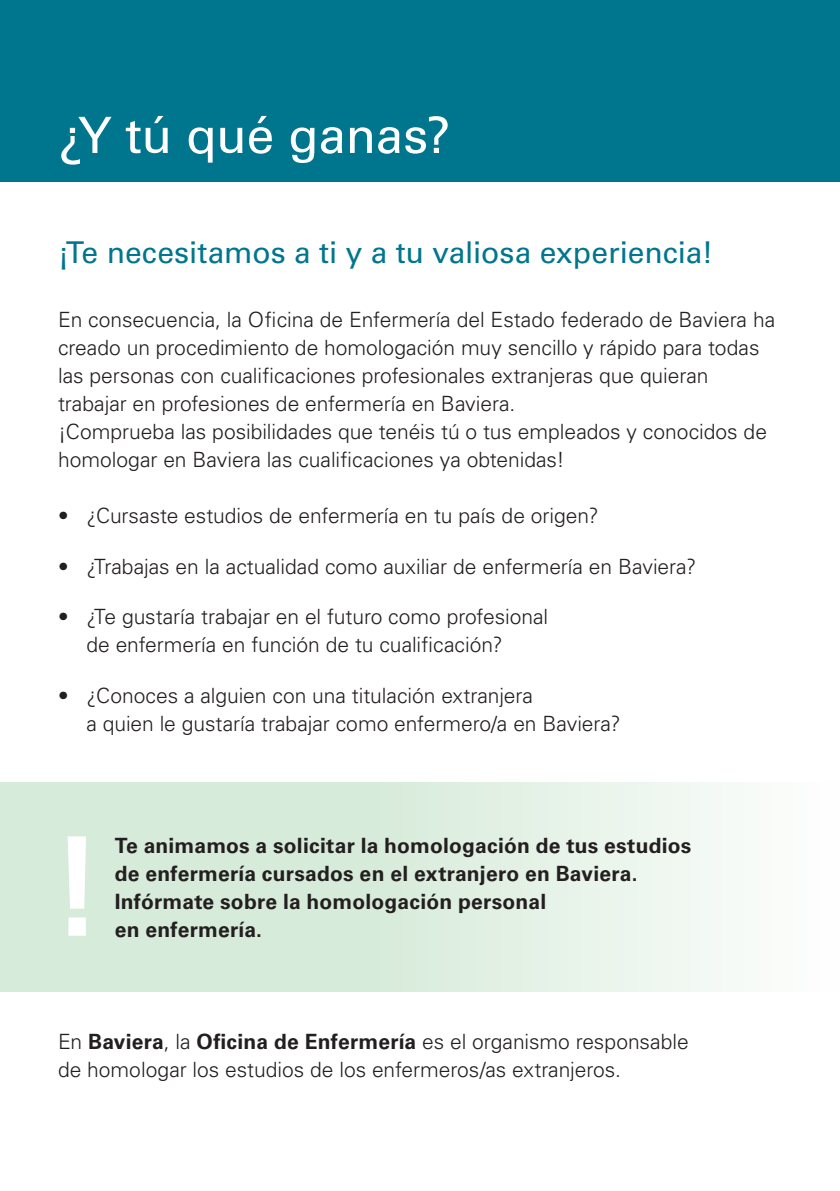
<style>
.page{position:relative;width:840px;height:1191px;background:#fff}
.page>*{position:absolute;margin:0;border:0;box-sizing:border-box;transform-origin:0 0}
.Head_groß{font:50px "Univers LT Std";letter-spacing:-.01em;color:#fff}
.Headline{font:30px "Univers LT Std";color:#00768e}
.Fließtext_eingerückt{font:300 21px/28px "Univers LT Std";color:#231f20}
.Fließtext_eingerückt-2{font:700 21px/28px "Univers LT Std";letter-spacing:.01em;color:#231f20}
.s1{font-weight:700}
</style>
<div class="page">
<div style="left:0;top:782px;width:839px;height:210px;background:linear-gradient(to right,#cce6d0,#f7fbf7)"></div>
<div style="left:0;top:0;width:839px;height:181px;background:#00768e"></div>
<svg style="left:68px;top:836px;width:18px;height:99px"></svg>
<h2 class="Head_groß" style="left:58px;top:106px;width:393px">¿Y tú qué ganas?</h2>
<h3 class="Headline" style="left:58px;top:234px;width:656px">¡Te necesitamos a ti y a tu valiosa experiencia!</h3>
<p class="Fließtext_eingerückt" style="left:58px;top:305px;width:718px">En consecuencia, la Oficina de Enfermería del Estado federado de Baviera ha creado un procedimiento de homologación muy sencillo y rápido para todas las personas con cualificaciones profesionales extranjeras que quieran trabajar en profesiones de enfermería en Baviera.</p>
<p class="Fließtext_eingerückt" style="left:58px;top:417px;width:710px">¡Comprueba las posibilidades que tenéis tú o tus empleados y conocidos de homologar en Baviera las cualificaciones ya obtenidas!</p>
<p class="Fließtext_eingerückt" style="left:58px;top:501px;width:542px">• ¿Cursaste estudios de enfermería en tu país de origen?</p>
<p class="Fließtext_eingerückt" style="left:58px;top:552px;width:639px">• ¿Trabajas en la actualidad como auxiliar de enfermería en Baviera?</p>
<p class="Fließtext_eingerückt" style="left:86px;top:603px;width:463px;text-indent:-28px">• ¿Te gustaría trabajar en el futuro como profesional de enfermería en función de tu cualificación?</p>
<p class="Fließtext_eingerückt" style="left:86px;top:681px;width:535px;text-indent:-28px">• ¿Conoces a alguien con una titulación extranjera<br>a quien le gustaría trabajar como enfermero/a en Baviera?</p>
<p class="Fließtext_eingerückt-2" style="left:115px;top:831px;width:577px">Te animamos a solicitar la homologación de tus estudios de enfermería cursados en el extranjero en Baviera.<br>Infórmate sobre la homologación personal<br>en enfermería.</p>
<p class="Fließtext_eingerückt" style="left:58px;top:1027px;width:632px">En <span class="s1">Baviera</span>, la <span class="s1">Oficina de Enfermería</span> es el organismo responsable de homologar los estudios de los enfermeros/as extranjeros.</p>
</div>
